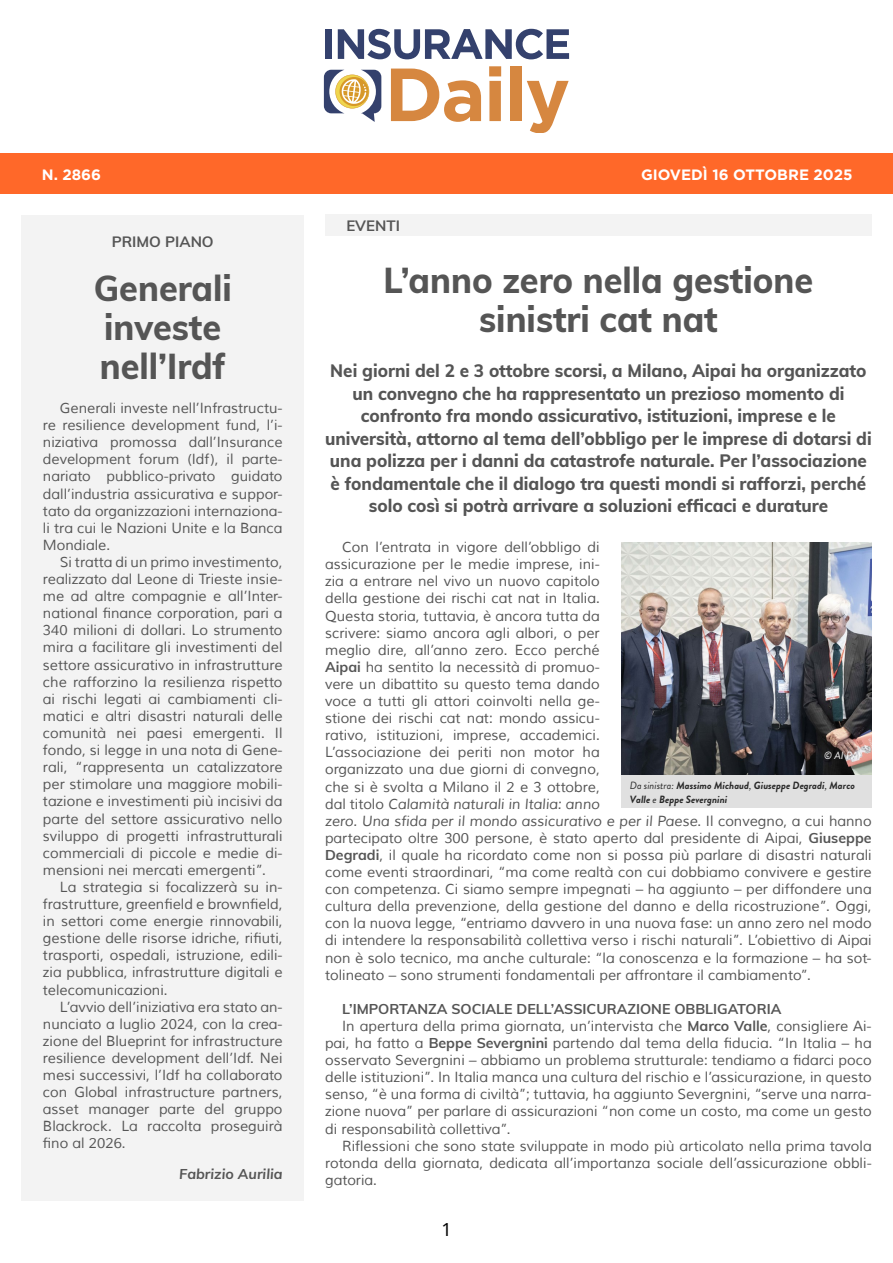
<style>
.page{position:relative;width:893px;height:1263px;background:#fff}
.page>*{position:absolute;margin:0;border:0;box-sizing:border-box;transform-origin:0 0}
.t1{font:800 36px/39px "Muli";color:#555;text-align:center;scale:.95 1}
.t2{font:800 18px/22.5px "Muli";color:#555;text-align:center;scale:.95 1}
.t3{font:18px "Noto Sans";color:#000}
.t4{font:700 15px "Gotham";color:#fff}
.t5{font:700 15px "Muli";color:#555}
.t6{font:14.25px/17.1px "Muli";color:#555;text-align:justify}
.t7{font:700 14.25px "Muli";color:#555}
.t8{font:italic 700 14.25px "Muli";color:#555}
.t9{font:italic 700 10.5px/13.5px "Brandon Grotesque";color:#292929}
.t10{font:italic 10.5px "Brandon Grotesque";color:#fff}
.s1{font-weight:700}
.s2{font-style:italic}
.s3{font-weight:400}
</style>
<div class="page">
<div style="left:0;top:153px;width:893px;height:40px;background:#ff6829"></div>
<svg style="left:324px;top:70px;width:57px;height:52px"></svg>
<svg style="left:391px;top:69px;width:90px;height:53px"></svg>
<svg style="left:489px;top:66px;width:12px;height:55px"></svg>
<div style="left:510px;top:66px;width:12px;height:55px;background:#d68740"></div>
<svg style="left:527px;top:81px;width:42px;height:51px"></svg>
<div style="left:326px;top:29px;width:6px;height:30px;background:#34416d"></div>
<svg style="left:338px;top:29px;width:231px;height:30px"></svg>
<div style="left:22px;top:215px;width:282px;height:986px;background:#f3f3f3"></div>
<img style="left:621px;top:543px;width:251px;height:232px">
<div style="left:325px;top:215px;width:547px;height:21px;background:#f3f3f3"></div>
<div style="left:621px;top:775px;width:251px;height:33px;background:#e0e0e0"></div>
<p class="t4" style="left:42px;top:166px;width:61px">N. 2866</p>
<p class="t4" style="left:641px;top:166px;width:213px">GIOVEDÌ 16 OTTOBRE 2025</p>
<p class="t5" style="left:112px;top:230px;width:104px">PRIMO PIANO</p>
<h1 class="t1" style="left:94px;top:267px;width:147px;text-align:left">Generali investe nell’Irdf</h1>
<p class="t6" style="left:43px;top:400px;width:241px;text-indent:17px">Generali investe nell’Infrastructu&shy;re resilience development fund, l’i&shy;niziativa promossa dall’Insurance development forum (Idf), il parte&shy;nariato pubblico-privato guidato dall’industria assicurativa e suppor&shy;tato da organizzazioni internaziona&shy;li tra cui le Nazioni Unite e la Banca Mondiale.</p>
<p class="t6" style="left:43px;top:554px;width:241px;text-indent:17px">Si tratta di un primo investimento, realizzato dal Leone di Trieste insie&shy;me ad altre compagnie e all’Inter&shy;national finance corporation, pari a 340 milioni di dollari. Lo strumento mira a facilitare gli investimenti del settore assicurativo in infrastrutture che rafforzino la resilienza rispetto ai rischi legati ai cambiamenti cli&shy;matici e altri disastri naturali delle comunità nei paesi emergenti. Il fondo, si legge in una nota di Gene&shy;rali, “rappresenta un catalizzatore per stimolare una maggiore mobili&shy;tazione e investimenti più incisivi da parte del settore assicurativo nello sviluppo di progetti infrastrutturali commerciali di piccole e medie di&shy;mensioni nei mercati emergenti”.</p>
<p class="t6" style="left:43px;top:879px;width:241px;text-indent:17px">La strategia si focalizzerà su in&shy;frastrutture, greenfield e brownfield, in settori come energie rinnovabili, gestione delle risorse idriche, rifiuti, trasporti, ospedali, istruzione, edili&shy;zia pubblica, infrastrutture digitali e telecomunicazioni.</p>
<p class="t6" style="left:43px;top:998px;width:241px;text-indent:17px">L’avvio dell’iniziativa era stato an&shy;nunciato a luglio 2024, con la crea&shy;zione del Blueprint for infrastructure resilience development dell’Idf. Nei mesi successivi, l’Idf ha collaborato con Global infrastructure partners, asset manager parte del gruppo Blackrock. La raccolta proseguirà fino al 2026.</p>
<p class="t8" style="left:179px;top:1164px;width:105px">Fabrizio Aurilia</p>
<p class="t5" style="left:346px;top:215px;width:55px">EVENTI</p>
<h1 class="t1" style="left:384px;top:259px;width:454px">L’anno zero nella gestione sinistri cat nat</h1>
<p class="t2" style="left:325px;top:359px;width:577px">Nei giorni del 2 e 3 ottobre scorsi, a Milano, Aipai ha organizzato un convegno che ha rappresentato un prezioso momento di confronto fra mondo assicurativo, istituzioni, imprese e le università, attorno al tema dell’obbligo per le imprese di dotarsi di una polizza per i danni da catastrofe naturale. Per l’associazione è fondamentale che il dialogo tra questi mondi si rafforzi, perché solo così si potrà arrivare a soluzioni efficaci e durature</p>
<p class="t6" style="left:325px;top:539px;width:548px;text-align:left;text-indent:17px">Con l’entrata in vigore dell’obbligo di<br>assicurazione per le medie imprese, ini-<br>zia a entrare nel vivo un nuovo capitolo<br>della gestione dei rischi cat nat in Italia.<br>Questa storia, tuttavia, è ancora tutta da<br>scrivere: siamo ancora agli albori, o per<br>meglio dire, all’anno zero. Ecco perché<br><span class="s1">Aipai</span> ha sentito la necessità di promuo-<br>vere un dibattito su questo tema dando<br>voce a tutti gli attori coinvolti nella ge-<br>stione dei rischi cat nat: mondo assicu-<br>rativo, istituzioni, imprese, accademici.<br>L’associazione dei periti non motor ha<br>organizzato una due giorni di convegno,<br>che si è svolta a Milano il 2 e 3 ottobre,<br>dal titolo <span class="s2">Calamità naturali in Italia: anno<br>zero. Una sfida per il mondo assicurativo e per il Paese</span>. Il convegno, a cui hanno partecipato oltre 300 persone, è stato aperto dal presidente di Aipai, <span class="s1">Giuseppe Degradi</span>, il quale ha ricordato come non si possa più parlare di disastri naturali come eventi straordinari, “ma come realtà con cui dobbiamo convivere e gestire con competenza. Ci siamo sempre impegnati – ha aggiunto – per diffondere una cultura della prevenzione, della gestione del danno e della ricostruzione”. Oggi, con la nuova legge, “entriamo davvero in una nuova fase: un anno zero nel modo di intendere la responsabilità collettiva verso i rischi naturali”. L’obiettivo di Aipai non è solo tecnico, ma anche culturale: “la conoscenza e la formazione – ha sot&shy;tolineato – sono strumenti fondamentali per affrontare il cambiamento”.</p>
<p class="t7" style="left:342px;top:998px;width:441px">L’IMPORTANZA SOCIALE DELL’ASSICURAZIONE OBBLIGATORIA</p>
<p class="t6" style="left:342px;top:1018px;width:531px">In apertura della prima giornata, un’intervista che <span class="s1">Marco Valle</span>, consigliere Ai-</p>
<p class="t6" style="left:325px;top:1035px;width:548px">pai, ha fatto a <span class="s1">Beppe Severgnini</span> partendo dal tema della fiducia. “In Italia – ha</p>
<p class="t6" style="left:325px;top:1052px;width:548px">osservato Severgnini – abbiamo un problema strutturale: tendiamo a fidarci poco</p>
<p class="t6" style="left:325px;top:1069px;width:548px">delle istituzioni”. In Italia manca una cultura del rischio e l’assicurazione, in questo</p>
<p class="t6" style="left:325px;top:1086px;width:548px">senso, “è una forma di civiltà”; tuttavia, ha aggiunto Severgnini, “serve una narra-</p>
<p class="t6" style="left:325px;top:1103px;width:548px">zione nuova” per parlare di assicurazioni “non come un costo, ma come un gesto</p>
<p class="t6" style="left:325px;top:1120px;width:187px">di responsabilità collettiva”.</p>
<p class="t6" style="left:342px;top:1137px;width:531px">Riflessioni che sono state sviluppate in modo più articolato nella prima tavola</p>
<p class="t6" style="left:325px;top:1154px;width:548px">rotonda della giornata, dedicata all’importanza sociale dell’assicurazione obbli-</p>
<p class="t6" style="left:325px;top:1172px;width:53px">gatoria.</p>
<p class="t10" style="left:824px;top:748px;width:38px">© AI PAI</p>
<p class="t9" style="left:630px;top:779px;width:227px"><span class="s3">Da sinistra:</span> Massimo Michaud<span class="s3">,</span> Giuseppe Degradi<span class="s3">,</span> Marco<br>Valle <span class="s3">e</span> Beppe Severgnini</p>
<p class="t3" style="left:441px;top:1217px;width:12px">1</p>
</div>
